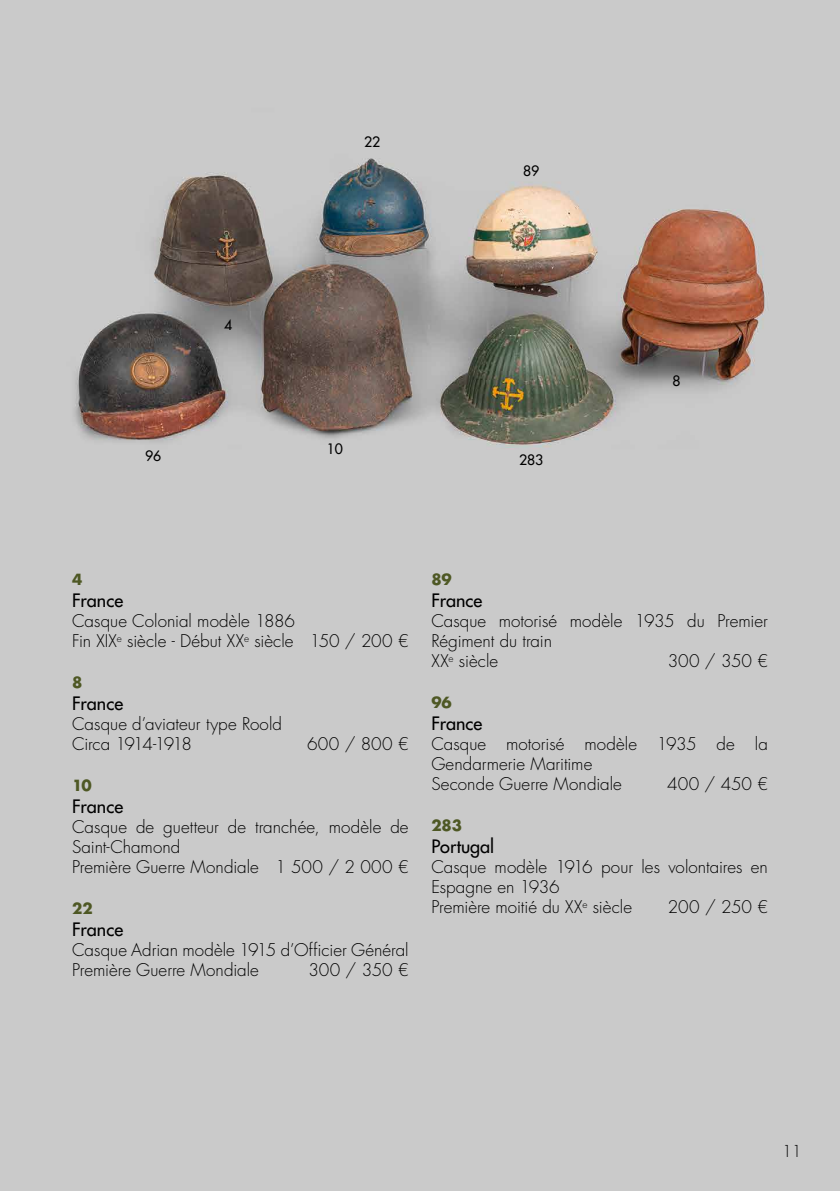
<style>
.page{position:relative;width:840px;height:1191px;background:#fff}
.page>*{position:absolute;margin:0;border:0;box-sizing:border-box;transform-origin:0 0}
.t1{font:500 18px "Futura Std";color:#000}
.t2{font:300 17px/20px "Futura Std";color:#000}
.t3{font:300 16px "Futura Std";color:#000}
.t4{font:700 15px "Futura Std";color:#4e5824}
.t5{font:500 14px "Futura Std";color:#000}
</style>
<div class="page">
<img style="left:0;top:0;width:839px;height:1191px">
<p class="t5" style="left:364px;top:133px;width:18px">22</p>
<p class="t5" style="left:523px;top:162px;width:18px">89</p>
<p class="t5" style="left:145px;top:447px;width:18px">96</p>
<p class="t5" style="left:224px;top:315px;width:10px">4</p>
<p class="t5" style="left:326px;top:440px;width:18px">10</p>
<p class="t5" style="left:518px;top:451px;width:26px">283</p>
<p class="t5" style="left:672px;top:372px;width:10px">8</p>
<p class="t4" style="left:72px;top:569px;width:12px">4</p>
<p class="t1" style="left:72px;top:589px;width:52px">France</p>
<p class="t2" style="left:72px;top:611px;width:338px">Casque Colonial modèle 1886<br>Fin XIX<sup>e</sup> siècle - Début XX<sup>e</sup> siècle 150 / 200 €</p>
<p class="t4" style="left:72px;top:672px;width:12px">8</p>
<p class="t1" style="left:72px;top:692px;width:52px">France</p>
<p class="t2" style="left:72px;top:714px;width:211px">Casque d’aviateur type Roold<br>Circa 1914-1918</p>
<p class="t2" style="left:307px;top:734px;width:103px">600 / 800 €</p>
<p class="t4" style="left:72px;top:775px;width:21px">10</p>
<p class="t1" style="left:72px;top:795px;width:52px">France</p>
<p class="t2" style="left:72px;top:817px;width:338px">Casque de guetteur de tranchée, modèle de<br>Saint-Chamond<br>Première Guerre Mondiale 1 500 / 2 000 €</p>
<p class="t4" style="left:72px;top:898px;width:22px">22</p>
<p class="t1" style="left:72px;top:918px;width:52px">France</p>
<p class="t2" style="left:72px;top:940px;width:338px">Casque Adrian modèle 1915 d’Officier Général<br>Première Guerre Mondiale</p>
<p class="t2" style="left:308px;top:960px;width:102px">300 / 350 €</p>
<p class="t4" style="left:431px;top:569px;width:22px">89</p>
<p class="t1" style="left:431px;top:589px;width:52px">France</p>
<p class="t2" style="left:431px;top:611px;width:338px">Casque motorisé modèle 1935 du Premier<br>Régiment du train<br>XX<sup>e</sup> siècle</p>
<p class="t2" style="left:667px;top:651px;width:102px">300 / 350 €</p>
<p class="t4" style="left:431px;top:692px;width:22px">96</p>
<p class="t1" style="left:431px;top:712px;width:52px">France</p>
<p class="t2" style="left:431px;top:734px;width:338px">Casque motorisé modèle 1935 de la<br>Gendarmerie Maritime<br>Seconde Guerre Mondiale</p>
<p class="t2" style="left:667px;top:774px;width:102px">400 / 450 €</p>
<p class="t4" style="left:431px;top:815px;width:32px">283</p>
<p class="t1" style="left:431px;top:835px;width:64px">Portugal</p>
<p class="t2" style="left:431px;top:857px;width:338px">Casque modèle 1916 pour les volontaires en<br>Espagne en 1936<br>Première moitié du XX<sup>e</sup> siècle</p>
<p class="t2" style="left:667px;top:897px;width:101px">200 / 250 €</p>
<p class="t3" style="left:781px;top:1141px;width:21px">11</p>
</div>
